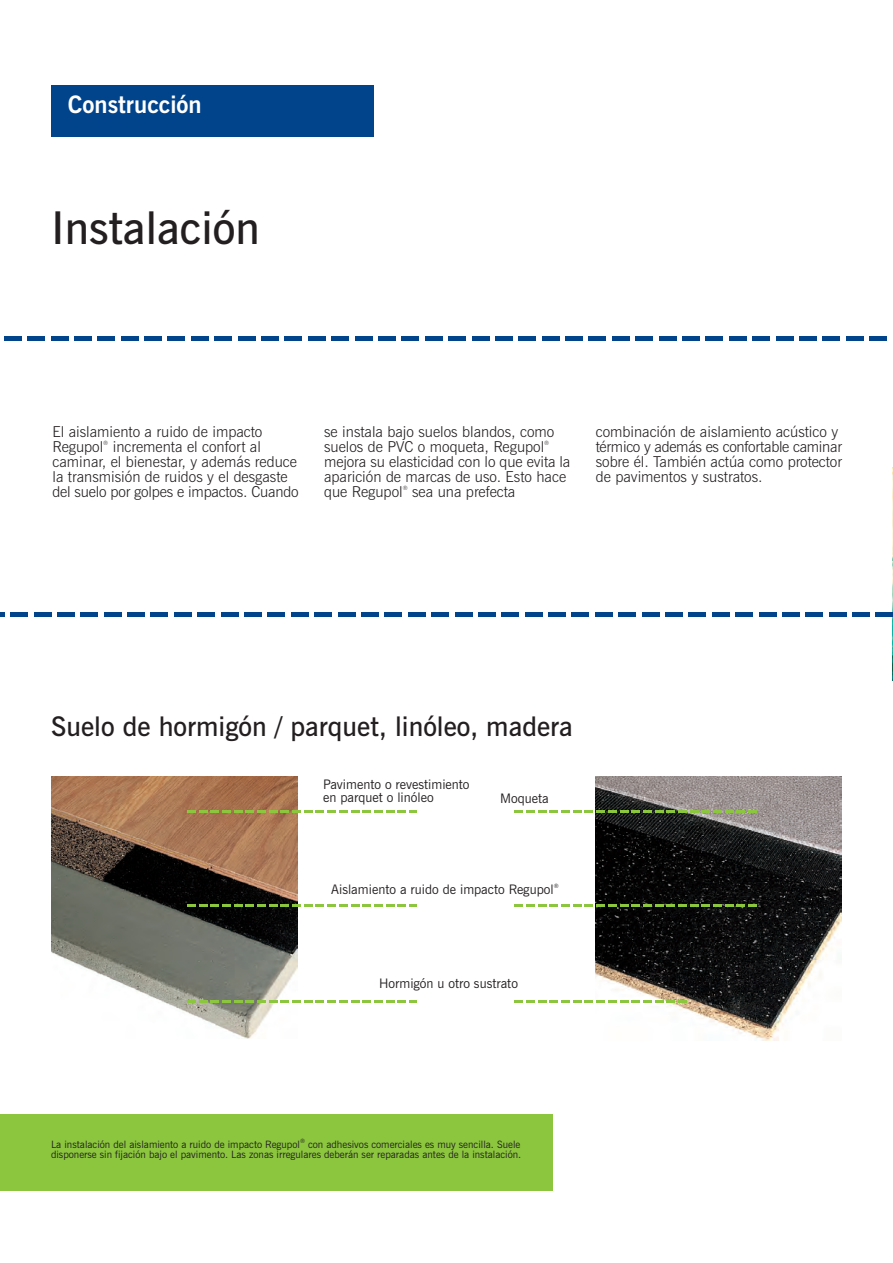
<style>
.page{position:relative;width:893px;height:1263px;background:#fff}
.page>*{position:absolute;margin:0;border:0;box-sizing:border-box;transform-origin:0 0}
.t1{font:600 45px "News Gothic BT";color:#231f20}
.t2{font:600 27px "News Gothic BT";color:#231f20}
.t3{font:700 24px "News Gothic BT";color:#fff}
.t4{font:300 15px/15px "News Gothic BT";color:#231f20}
.t5{font:13.2px/13.2px "News Gothic BT";color:#231f20}
.t6{font:10.2px/10.2px "News Gothic BT";color:#231f20;text-align:right}
.t7{font:300 6px "News Gothic BT";color:#231f20}
.t8{font:6px "News Gothic BT";color:#231f20}
</style>
<div class="page">
<hr style="left:870px;top:336px;width:17px;height:4px;background:#01448c">
<hr style="left:846px;top:336px;width:17px;height:4px;background:#01448c">
<hr style="left:823px;top:336px;width:17px;height:4px;background:#01448c">
<hr style="left:799px;top:336px;width:17px;height:4px;background:#01448c">
<hr style="left:776px;top:336px;width:17px;height:4px;background:#01448c">
<hr style="left:753px;top:336px;width:17px;height:4px;background:#01448c">
<hr style="left:729px;top:336px;width:17px;height:4px;background:#01448c">
<hr style="left:706px;top:336px;width:17px;height:4px;background:#01448c">
<hr style="left:682px;top:336px;width:17px;height:4px;background:#01448c">
<hr style="left:659px;top:336px;width:17px;height:4px;background:#01448c">
<hr style="left:636px;top:336px;width:17px;height:4px;background:#01448c">
<hr style="left:612px;top:336px;width:17px;height:4px;background:#01448c">
<hr style="left:589px;top:336px;width:17px;height:4px;background:#01448c">
<hr style="left:566px;top:336px;width:17px;height:4px;background:#01448c">
<hr style="left:542px;top:336px;width:17px;height:4px;background:#01448c">
<hr style="left:519px;top:336px;width:17px;height:4px;background:#01448c">
<hr style="left:495px;top:336px;width:17px;height:4px;background:#01448c">
<hr style="left:472px;top:336px;width:17px;height:4px;background:#01448c">
<hr style="left:449px;top:336px;width:17px;height:4px;background:#01448c">
<hr style="left:425px;top:336px;width:17px;height:4px;background:#01448c">
<hr style="left:402px;top:336px;width:17px;height:4px;background:#01448c">
<hr style="left:378px;top:336px;width:17px;height:4px;background:#01448c">
<hr style="left:355px;top:336px;width:17px;height:4px;background:#01448c">
<hr style="left:332px;top:336px;width:17px;height:4px;background:#01448c">
<hr style="left:308px;top:336px;width:17px;height:4px;background:#01448c">
<hr style="left:285px;top:336px;width:17px;height:4px;background:#01448c">
<hr style="left:261px;top:336px;width:17px;height:4px;background:#01448c">
<hr style="left:238px;top:336px;width:17px;height:4px;background:#01448c">
<hr style="left:215px;top:336px;width:17px;height:4px;background:#01448c">
<hr style="left:191px;top:336px;width:17px;height:4px;background:#01448c">
<hr style="left:168px;top:336px;width:17px;height:4px;background:#01448c">
<hr style="left:145px;top:336px;width:17px;height:4px;background:#01448c">
<hr style="left:121px;top:336px;width:17px;height:4px;background:#01448c">
<hr style="left:98px;top:336px;width:17px;height:4px;background:#01448c">
<hr style="left:74px;top:336px;width:17px;height:4px;background:#01448c">
<hr style="left:51px;top:336px;width:17px;height:4px;background:#01448c">
<hr style="left:28px;top:336px;width:17px;height:4px;background:#01448c">
<hr style="left:4px;top:336px;width:17px;height:4px;background:#01448c">
<div style="left:51px;top:85px;width:322px;height:51px;background:#01448c"></div>
<div style="left:0;top:1114px;width:553px;height:77px;background:#8bc63e"></div>
<img style="left:51px;top:776px;width:247px;height:262px">
<img style="left:595px;top:776px;width:247px;height:265px">
<svg style="left:514px;top:1000px;width:173px;height:2px"></svg>
<svg style="left:187px;top:810px;width:230px;height:2px"></svg>
<svg style="left:187px;top:904px;width:230px;height:2px"></svg>
<svg style="left:187px;top:1000px;width:230px;height:2px"></svg>
<img style="left:892px;top:468px;width:1px;height:212px">
<svg style="left:514px;top:810px;width:243px;height:2px"></svg>
<svg style="left:514px;top:904px;width:243px;height:2px"></svg>
<div style="left:548px;top:612px;width:18px;height:5px;background:#01448c"></div>
<div style="left:525px;top:612px;width:17px;height:5px;background:#01448c"></div>
<div style="left:502px;top:612px;width:17px;height:5px;background:#01448c"></div>
<div style="left:478px;top:612px;width:17px;height:5px;background:#01448c"></div>
<div style="left:455px;top:612px;width:17px;height:5px;background:#01448c"></div>
<div style="left:432px;top:612px;width:17px;height:5px;background:#01448c"></div>
<div style="left:408px;top:612px;width:17px;height:5px;background:#01448c"></div>
<div style="left:385px;top:612px;width:17px;height:5px;background:#01448c"></div>
<div style="left:361px;top:612px;width:17px;height:5px;background:#01448c"></div>
<div style="left:338px;top:612px;width:17px;height:5px;background:#01448c"></div>
<div style="left:315px;top:612px;width:17px;height:5px;background:#01448c"></div>
<div style="left:291px;top:612px;width:17px;height:5px;background:#01448c"></div>
<div style="left:268px;top:612px;width:17px;height:5px;background:#01448c"></div>
<div style="left:244px;top:612px;width:17px;height:5px;background:#01448c"></div>
<div style="left:221px;top:612px;width:17px;height:5px;background:#01448c"></div>
<div style="left:198px;top:612px;width:17px;height:5px;background:#01448c"></div>
<div style="left:174px;top:612px;width:17px;height:5px;background:#01448c"></div>
<div style="left:151px;top:612px;width:17px;height:5px;background:#01448c"></div>
<div style="left:128px;top:612px;width:17px;height:5px;background:#01448c"></div>
<div style="left:104px;top:612px;width:17px;height:5px;background:#01448c"></div>
<div style="left:81px;top:612px;width:17px;height:5px;background:#01448c"></div>
<div style="left:57px;top:612px;width:17px;height:5px;background:#01448c"></div>
<div style="left:34px;top:612px;width:17px;height:5px;background:#01448c"></div>
<div style="left:11px;top:612px;width:17px;height:5px;background:#01448c"></div>
<svg style="left:0;top:612px;width:4px;height:5px"></svg>
<div style="left:572px;top:612px;width:17px;height:5px;background:#01448c"></div>
<div style="left:595px;top:612px;width:17px;height:5px;background:#01448c"></div>
<div style="left:619px;top:612px;width:17px;height:5px;background:#01448c"></div>
<div style="left:642px;top:612px;width:17px;height:5px;background:#01448c"></div>
<div style="left:665px;top:612px;width:17px;height:5px;background:#01448c"></div>
<div style="left:689px;top:612px;width:17px;height:5px;background:#01448c"></div>
<div style="left:712px;top:612px;width:17px;height:5px;background:#01448c"></div>
<div style="left:736px;top:612px;width:17px;height:5px;background:#01448c"></div>
<div style="left:759px;top:612px;width:17px;height:5px;background:#01448c"></div>
<div style="left:782px;top:612px;width:17px;height:5px;background:#01448c"></div>
<div style="left:806px;top:612px;width:17px;height:5px;background:#01448c"></div>
<div style="left:829px;top:612px;width:17px;height:5px;background:#01448c"></div>
<div style="left:853px;top:612px;width:17px;height:5px;background:#01448c"></div>
<div style="left:876px;top:612px;width:17px;height:5px;background:#01448c"></div>
<h3 class="t3" style="left:68px;top:95px;width:135px">Construcción</h3>
<h1 class="t1" style="left:51px;top:210px;width:210px">Instalación</h1>
<p class="t4" style="left:52px;top:425px;width:211px">El aislamiento a ruido de impacto<br>Regupol</p>
<p class="t7" style="left:103px;top:440px;width:6px">®</p>
<p class="t4" style="left:52px;top:440px;width:248px;text-indent:60px">incrementa el confort al caminar, el bienestar, y además reduce la transmisión de ruidos y el desgaste del suelo por golpes e impactos. Cuando</p>
<p class="t4" style="left:324px;top:425px;width:232px">se instala bajo suelos blandos, como suelos de PVC o moqueta, Regupol</p>
<p class="t7" style="left:544px;top:440px;width:6px">®</p>
<p class="t4" style="left:324px;top:455px;width:248px">mejora su elasticidad con lo que evita la aparición de marcas de uso. Esto hace que Regupol</p>
<p class="t7" style="left:403px;top:485px;width:6px">®</p>
<p class="t4" style="left:412px;top:485px;width:105px">sea una prefecta</p>
<p class="t4" style="left:596px;top:425px;width:248px">combinación de aislamiento acústico y térmico y además es confortable caminar sobre él. También actúa como protector de pavimentos y sustratos.</p>
<h2 class="t2" style="left:51px;top:715px;width:523px">Suelo de hormigón / parquet, linóleo, madera</h2>
<p class="t5" style="left:323px;top:778px;width:148px">Pavimento o revestimiento en parquet o linóleo</p>
<p class="t5" style="left:500px;top:792px;width:50px">Moqueta</p>
<p class="t5" style="left:331px;top:883px;width:224px">Aislamiento a ruido de impacto Regupol</p>
<p class="t8" style="left:554px;top:883px;width:6px">®</p>
<p class="t5" style="left:379px;top:978px;width:140px">Hormigón u otro sustrato</p>
<p class="t6" style="left:51px;top:1140px;width:250px">La instalación del aislamiento a ruido de impacto Regupol</p>
<p class="t8" style="left:300px;top:1138px;width:6px">®</p>
<p class="t6" style="left:51px;top:1140px;width:472px">con adhesivos comerciales es muy sencilla. Suele<br>disponerse sin fijación bajo el pavimento. Las zonas irregulares deberán ser reparadas antes de la instalación.</p>
</div>
